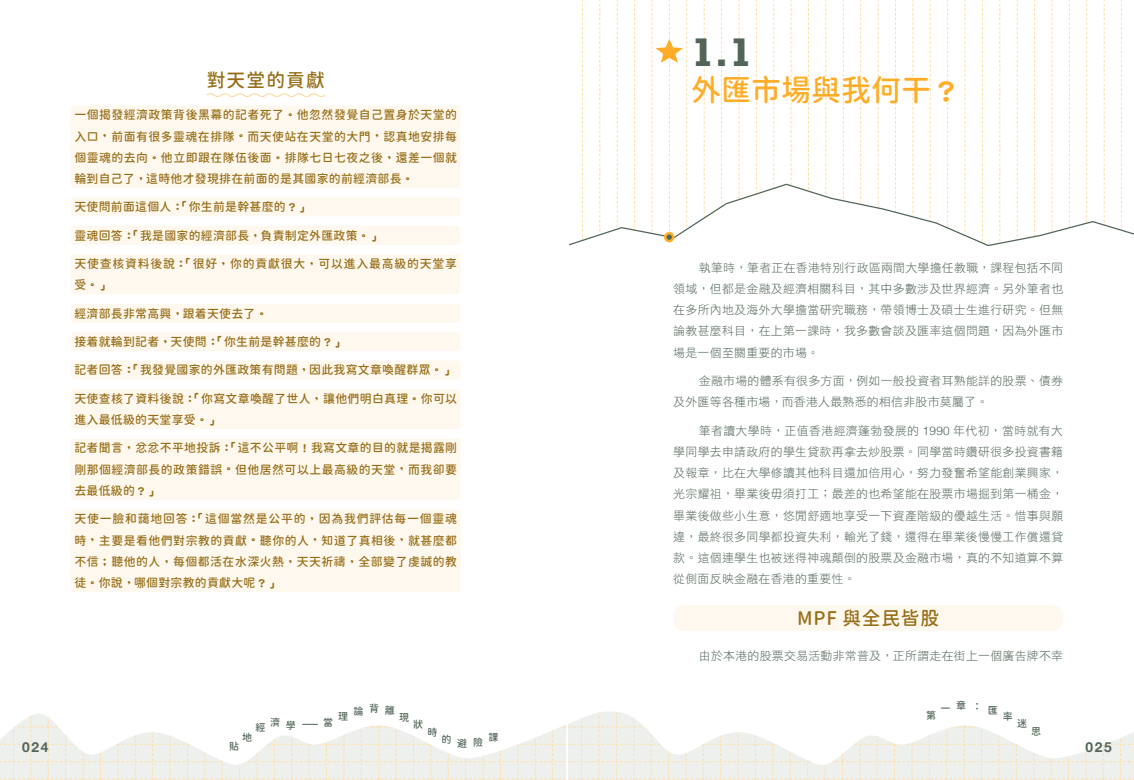
<style>
.page{position:relative;width:1134px;height:780px;background:#fff}
.page>*{position:absolute;margin:0;border:0;box-sizing:border-box;transform-origin:0 0}
.t1{font:700 37.5px "Rockwell";color:#526558}
.t2{font:30px "jiangchengyuanti 500 W";color:#ffac27}
.t3{font:18.75px "jiangchengyuanti 500 W";letter-spacing:.04em;color:#976e18}
.t4{font:700 13.75px "Helvetica Neue";letter-spacing:.12em;color:#526558}
.t5{font:11.88px/21.2px "jiangchengyuanti 500 W";letter-spacing:.025em;color:#976e18;text-align:justify}
.t6{font:11.88px/21.2px "DF Hei HK W3";letter-spacing:.025em;color:#526558;text-align:justify}
.t7{font:11.88px "jiangchengyuanti 500 W";letter-spacing:.065em;color:#976e18}
.t8{font:11.88px "DF Yuan HK W8";color:#976e18}
.t9{font:10px "jiangchengyuanti 500 W";letter-spacing:.565em;color:#526558}
.s1{font-family:"DF Yuan HK W8"}
.s2{font-family:"jiangchengyuanti 500 W"}
.s3{font-family:"Helvetica";font-weight:300}
</style>
<div class="page">
<svg style="left:582px;top:0;width:1px;height:183px"></svg>
<svg style="left:860px;top:0;width:1px;height:183px"></svg>
<svg style="left:721px;top:0;width:1px;height:183px"></svg>
<svg style="left:999px;top:0;width:1px;height:183px"></svg>
<svg style="left:930px;top:0;width:1px;height:183px"></svg>
<svg style="left:791px;top:0;width:1px;height:183px"></svg>
<svg style="left:1069px;top:0;width:1px;height:183px"></svg>
<svg style="left:617px;top:0;width:1px;height:183px"></svg>
<svg style="left:895px;top:0;width:1px;height:183px"></svg>
<svg style="left:756px;top:0;width:1px;height:183px"></svg>
<svg style="left:1034px;top:0;width:1px;height:183px"></svg>
<svg style="left:964px;top:0;width:1px;height:183px"></svg>
<svg style="left:825px;top:0;width:1px;height:183px"></svg>
<svg style="left:1104px;top:0;width:1px;height:183px"></svg>
<svg style="left:599px;top:0;width:1px;height:183px"></svg>
<svg style="left:878px;top:0;width:1px;height:183px"></svg>
<svg style="left:738px;top:0;width:1px;height:183px"></svg>
<svg style="left:1017px;top:0;width:1px;height:183px"></svg>
<svg style="left:947px;top:0;width:1px;height:183px"></svg>
<svg style="left:808px;top:0;width:1px;height:183px"></svg>
<svg style="left:1086px;top:0;width:1px;height:183px"></svg>
<svg style="left:634px;top:0;width:1px;height:183px"></svg>
<svg style="left:912px;top:0;width:1px;height:183px"></svg>
<svg style="left:773px;top:0;width:1px;height:183px"></svg>
<svg style="left:1051px;top:0;width:1px;height:183px"></svg>
<svg style="left:704px;top:0;width:1px;height:183px"></svg>
<svg style="left:982px;top:0;width:1px;height:183px"></svg>
<svg style="left:843px;top:0;width:1px;height:183px"></svg>
<svg style="left:1121px;top:0;width:1px;height:183px"></svg>
<svg style="left:569px;top:183px;width:565px;height:64px"></svg>
<svg style="left:651px;top:0;width:36px;height:246px"></svg>
<svg style="left:206px;top:93px;width:119px;height:4px"></svg>
<div style="left:71px;top:105px;width:390px;height:83px;background:#fff8ee;border-radius:4px"></div>
<div style="left:71px;top:197px;width:390px;height:19px;background:#fff8ee;border-radius:4px"></div>
<div style="left:71px;top:226px;width:390px;height:19px;background:#fff8ee;border-radius:4px"></div>
<div style="left:71px;top:254px;width:390px;height:40px;background:#fff8ee;border-radius:4px"></div>
<div style="left:71px;top:304px;width:390px;height:19px;background:#fff8ee;border-radius:4px"></div>
<div style="left:71px;top:332px;width:390px;height:19px;background:#fff8ee;border-radius:4px"></div>
<div style="left:71px;top:360px;width:390px;height:19px;background:#fff8ee;border-radius:4px"></div>
<div style="left:71px;top:389px;width:390px;height:40px;background:#fff8ee;border-radius:4px"></div>
<div style="left:71px;top:438px;width:390px;height:62px;background:#fff8ee;border-radius:4px"></div>
<div style="left:71px;top:509px;width:390px;height:83px;background:#fff8ee;border-radius:4px"></div>
<div style="left:673px;top:605px;width:390px;height:26px;background:#fff8ee;border-radius:11px"></div>
<svg style="left:0;top:712px;width:1134px;height:68px"></svg>
<h3 class="t3" style="left:207px;top:70px;width:120px">對天堂的貢獻</h3>
<p class="t5" style="left:74px;top:105px;width:384px">一個揭發經濟政策背後黑幕的記者死了<span class="s1">。</span>他忽然發覺自己置身於天堂的入口<span class="s1">，</span>前面有很多靈魂在排隊<span class="s1">。</span>而天使站在天堂的大門<span class="s1">，</span>認真地安排每個靈魂的去向<span class="s1">。</span>他立即跟在隊伍後面<span class="s1">。</span>排隊七日七夜之後<span class="s1">，</span>還差一個就輪到自己了<span class="s1">，</span>這時他才發現排在前面的是其國家的前經濟部長<span class="s1">。</span></p>
<p class="t5" style="left:74px;top:197px;width:237px">天使問前面這個人<span class="s1">：「</span>你生前是幹甚麼的<span class="s1">？」</span></p>
<p class="t5" style="left:74px;top:225px;width:309px">靈魂回答<span class="s1">：「</span>我是國家的經濟部長<span class="s1">，</span>負責制定外匯政策<span class="s1">。」</span></p>
<p class="t7" style="left:74px;top:257px;width:384px">天使查核資料後說<span class="s1">：「</span>很好<span class="s1">，</span>你的貢獻很大<span class="s1">，</span>可以進入最高級的天堂享</p>
<p class="t8" style="left:74px;top:278px;width:38px"><span class="s2">受</span>。」</p>
<p class="t5" style="left:74px;top:303px;width:195px">經濟部長非常高興<span class="s1">，</span>跟着天使去了<span class="s1">。</span></p>
<p class="t5" style="left:74px;top:331px;width:273px">接着就輪到記者<span class="s1">，</span>天使問<span class="s1">：「</span>你生前是幹甚麼的<span class="s1">？」</span></p>
<p class="t5" style="left:74px;top:360px;width:382px">記者回答<span class="s1">：「</span>我發覺國家的外匯政策有問題<span class="s1">，</span>因此我寫文章喚醒群眾<span class="s1">。」</span></p>
<p class="t5" style="left:74px;top:388px;width:384px">天使查核了資料後說<span class="s1">：「</span>你寫文章喚醒了世人<span class="s1">，</span>讓他們明白真理<span class="s1">。</span>你可以進入最低級的天堂享受<span class="s1">。」</span></p>
<p class="t5" style="left:74px;top:437px;width:384px">記者聞言<span class="s1">，</span>忿忿不平地投訴<span class="s1">：「</span>這不公平啊<span class="s1">！</span>我寫文章的目的就是揭露剛剛那個經濟部長的政策錯誤<span class="s1">。</span>但他居然可以上最高級的天堂<span class="s1">，</span>而我卻要去最低級的<span class="s1">？」</span></p>
<p class="t5" style="left:74px;top:508px;width:384px">天使一臉和藹地回答<span class="s1">：「</span>這個當然是公平的<span class="s1">，</span>因為我們評估每一個靈魂時<span class="s1">，</span>主要是看他們對宗教的貢獻<span class="s1">。</span>聽你的人<span class="s1">，</span>知道了真相後<span class="s1">，</span>就甚麼都不信<span class="s1">；</span>聽他的人<span class="s1">，</span>每個都活在水深火熱<span class="s1">，</span>天天祈禱<span class="s1">，</span>全部變了虔誠的教徒<span class="s1">。</span>你說<span class="s1">，</span>哪個對宗教的貢獻大呢<span class="s1">？」</span></p>
<h1 class="t1" style="left:691px;top:28px;width:63px">1.1</h1>
<h2 class="t2" style="left:691px;top:73px;width:271px">外匯市場與我何干<span class="s1">？</span></h2>
<p class="t6" style="left:673px;top:256px;width:391px;text-indent:26px">執筆時，筆者正在香港特別行政區兩間大學擔任教職，課程包括不同領域，但都是金融及經濟相關科目，其中多數涉及世界經濟。另外筆者也在多所內地及海外大學擔當研究職務，帶領博士及碩士生進行研究。但無論教甚麼科目，在上第一課時，我多數會談及匯率這個問題，因為外匯市場是一個至關重要的市場。</p>
<p class="t6" style="left:673px;top:370px;width:391px;text-indent:26px">金融市場的體系有很多方面，例如一般投資者耳熟能詳的股票、債券及外匯等各種市場，而香港人最熟悉的相信非股市莫屬了。</p>
<p class="t6" style="left:673px;top:419px;width:391px;text-indent:26px">筆者讀大學時，正值香港經濟蓬勃發展的 <span class="s3">1990</span> 年代初，當時就有大學同學去申請政府的學生貸款再拿去炒股票。同學當時鑽研很多投資書籍及報章，比在大學修讀其他科目還加倍用心，努力發奮希望能創業興家，光宗耀祖，畢業後毋須打工；最差的也希望能在股票市場掘到第一桶金，畢業後做些小生意，悠閒舒適地享受一下資產階級的優越生活。惜事與願違，最終很多同學都投資失利，輸光了錢，還得在畢業後慢慢工作償還貸款。這個連學生也被迷得神魂顛倒的股票及金融市場，真的不知道算不算從側面反映金融在香港的重要性。</p>
<h3 class="t3" style="left:797px;top:607px;width:143px">MPF 與全民皆股</h3>
<p class="t6" style="left:699px;top:645px;width:366px">由於本港的股票交易活動非常普及，正所謂走在街上一個廣告牌不幸</p>
<p class="t9" style="left:353px;top:704px;width:43px">論背離</p>
<p class="t9" style="left:338px;top:711px;width:11px">理</p>
<p class="t9" style="left:399px;top:711px;width:11px">現</p>
<p class="t9" style="left:255px;top:721px;width:11px">經</p>
<p class="t9" style="left:270px;top:717px;width:27px">濟學</p>
<p class="t9" style="left:323px;top:716px;width:11px">當</p>
<p class="t9" style="left:413px;top:719px;width:11px">狀</p>
<p class="t9" style="left:427px;top:726px;width:11px">時</p>
<p class="t9" style="left:242px;top:731px;width:11px">地</p>
<p class="t9" style="left:442px;top:736px;width:43px">的避險</p>
<p class="t9" style="left:488px;top:732px;width:11px">課</p>
<p class="t4" style="left:22px;top:736px;width:28px">024</p>
<p class="t9" style="left:229px;top:741px;width:11px">貼</p>
<p class="t9" style="left:940px;top:701px;width:59px">第第：匯</p>
<p class="t9" style="left:926px;top:709px;width:11px">第</p>
<p class="t9" style="left:1003px;top:710px;width:11px">匯</p>
<p class="t9" style="left:1017px;top:717px;width:11px">匯</p>
<p class="t9" style="left:1031px;top:725px;width:11px">匯</p>
<p class="t4" style="left:1085px;top:736px;width:28px">025</p>
</div>
